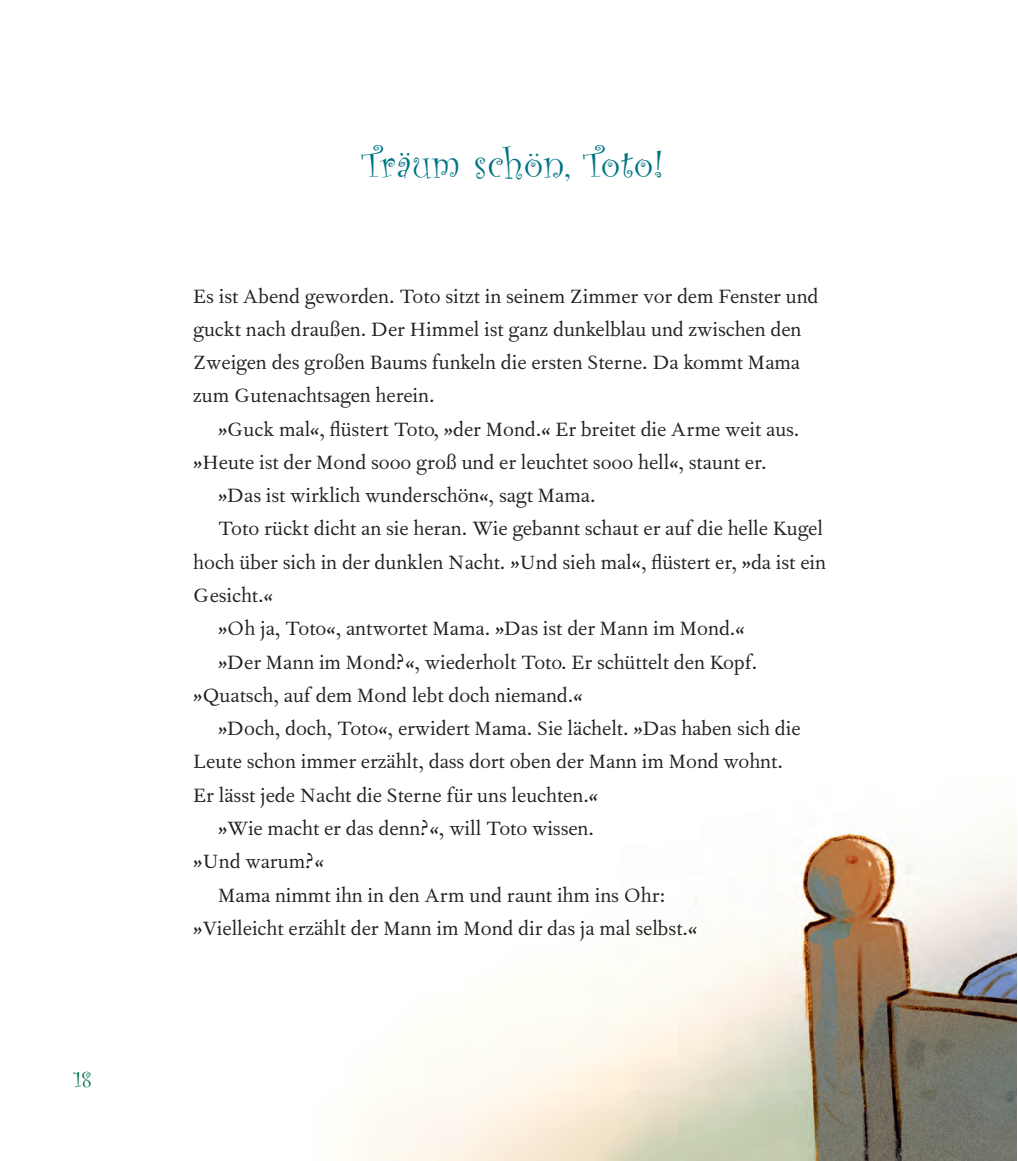
<style>
.page{position:relative;width:1018px;height:1161px;background:#fff}
.page>*{position:absolute;margin:0;border:0;box-sizing:border-box;transform-origin:0 0}
.t1{font:40.25px "Curlz";letter-spacing:.02em;color:#017585}
.t2{font:23.1px/33.2px "Fournier MT Std";color:#231f20}
.t3{font:22.75px "Curlz";color:#017147}
</style>
<div class="page">
<img style="left:353px;top:832px;width:664px;height:328px">
<p class="t3" style="left:74px;top:1063px;width:19px">18</p>
<h1 class="t1" style="left:363px;top:136px;width:301px">Träum schön, Toto!</h1>
<p class="t2" style="left:193px;top:278px;width:627px">Es ist Abend geworden. Toto sitzt in seinem Zimmer vor dem Fenster und guckt nach draußen. Der Himmel ist ganz dunkelblau und zwischen den Zweigen des großen Baums funkeln die ersten Sterne. Da kommt Mama zum Gutenachtsagen herein.</p>
<p class="t2" style="left:218px;top:411px;width:580px">»Guck mal«, flüstert Toto, »der Mond.« Er breitet die Arme weit aus.</p>
<p class="t2" style="left:193px;top:445px;width:572px">»Heute ist der Mond sooo groß und er leuchtet sooo hell«, staunt er.</p>
<p class="t2" style="left:218px;top:478px;width:376px">»Das ist wirklich wunderschön«, sagt Mama.</p>
<p class="t2" style="left:218px;top:511px;width:606px">Toto rückt dicht an sie heran. Wie gebannt schaut er auf die helle Kugel</p>
<p class="t2" style="left:193px;top:544px;width:634px">hoch über sich in der dunklen Nacht. »Und sieh mal«, flüstert er, »da ist ein</p>
<p class="t2" style="left:193px;top:578px;width:81px">Gesicht.«</p>
<p class="t2" style="left:218px;top:611px;width:528px">»Oh ja, Toto«, antwortet Mama. »Das ist der Mann im Mond.«</p>
<p class="t2" style="left:218px;top:644px;width:538px">»Der Mann im Mond?«, wiederholt Toto. Er schüttelt den Kopf.</p>
<p class="t2" style="left:193px;top:677px;width:391px">»Quatsch, auf dem Mond lebt doch niemand.«</p>
<p class="t2" style="left:218px;top:711px;width:584px">»Doch, doch, Toto«, erwidert Mama. Sie lächelt. »Das haben sich die</p>
<p class="t2" style="left:193px;top:744px;width:588px">Leute schon immer erzählt, dass dort oben der Mann im Mond wohnt.</p>
<p class="t2" style="left:193px;top:777px;width:406px">Er lässt jede Nacht die Sterne für uns leuchten.«</p>
<p class="t2" style="left:218px;top:810px;width:375px">»Wie macht er das denn?«, will Toto wissen.</p>
<p class="t2" style="left:193px;top:844px;width:132px">»Und warum?«</p>
<p class="t2" style="left:218px;top:877px;width:449px">Mama nimmt ihn in den Arm und raunt ihm ins Ohr:</p>
<p class="t2" style="left:193px;top:910px;width:505px">»Vielleicht erzählt der Mann im Mond dir das ja mal selbst.«</p>
</div>
